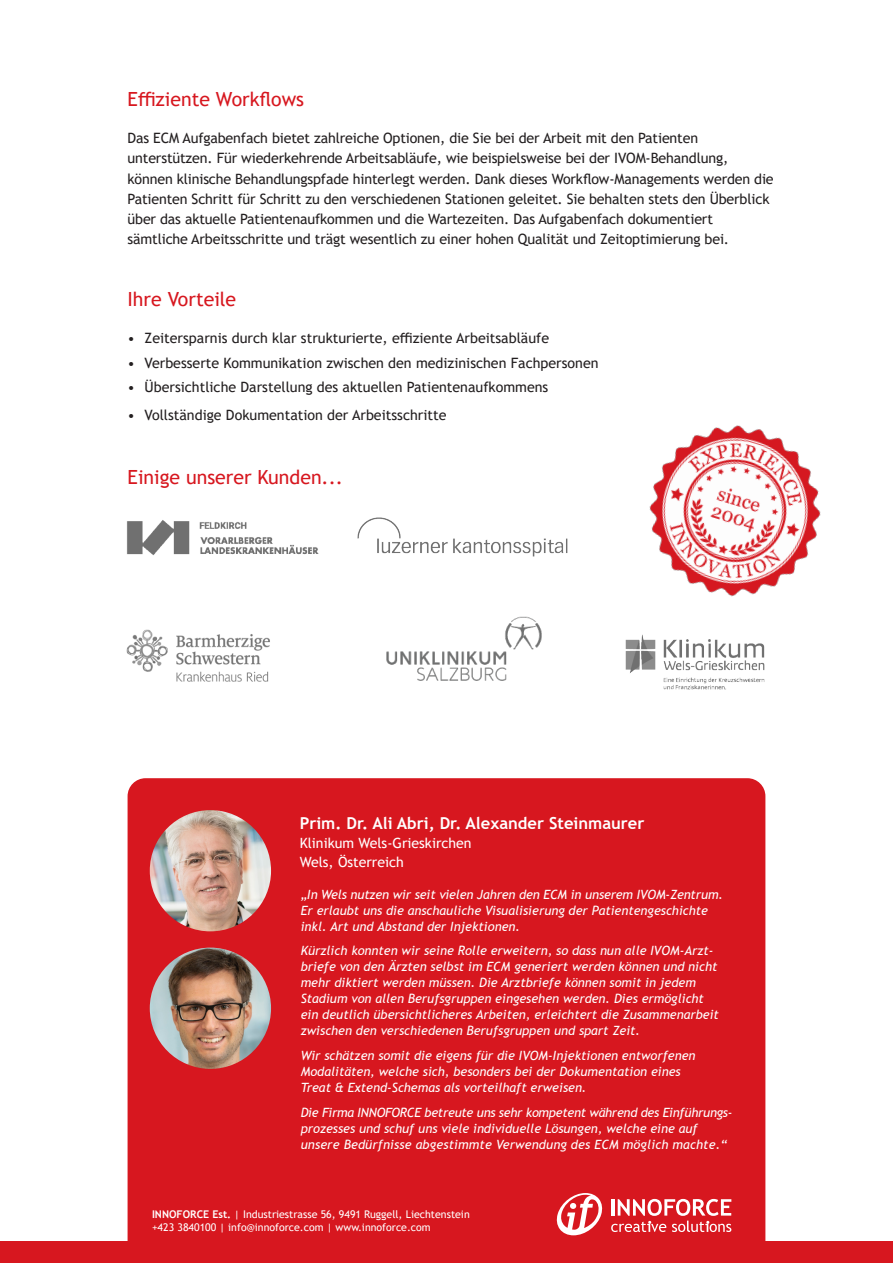
<style>
.page{position:relative;width:893px;height:1263px;background:#fff}
.page>*{position:absolute;margin:0;border:0;box-sizing:border-box;transform-origin:0 0}
.t1{font:19.5px "Trebuchet MS";color:#d7171f}
.t2{font:700 16.5px "Trebuchet MS";color:#fff}
.Text{font:14.25px/20.2px "Trebuchet MS";letter-spacing:-.01em;color:#231f20}
.t3{font:14.1px "Trebuchet MS";color:#fff}
.Zitat{font:italic 12.75px/16px "Trebuchet MS";color:#fff}
.t4{font:10.65px "Trebuchet MS";color:#fff}
.s1{font-weight:700}
</style>
<div class="page">
<div style="left:128px;top:778px;width:637px;height:464px;background:#d7171f"></div>
<svg style="left:611px;top:1199px;width:120px;height:33px"></svg>
<svg style="left:556px;top:1193px;width:47px;height:42px"></svg>
<div style="left:0;top:1242px;width:893px;height:21px;background:#d7171f"></div>
<img style="left:150px;top:810px;width:121px;height:121px;border-radius:61px">
<img style="left:150px;top:947px;width:121px;height:122px;border-radius:61px">
<img style="left:127px;top:520px;width:192px;height:35px">
<img style="left:357px;top:517px;width:211px;height:40px">
<img style="left:126px;top:629px;width:144px;height:53px">
<img style="left:386px;top:616px;width:156px;height:65px">
<img style="left:649px;top:425px;width:172px;height:172px">
<img style="left:625px;top:634px;width:140px;height:56px">
<p class="t1" style="left:128px;top:87px;width:178px">Effiziente Workflows</p>
<p class="Text" style="left:128px;top:128px;width:648px">Das ECM Aufgabenfach bietet zahlreiche Optionen, die Sie bei der Arbeit mit den Patienten unterstützen. Für wiederkehrende Arbeitsabläufe, wie beispielsweise bei der IVOM-Behandlung, können klinische Behandlungspfade hinterlegt werden. Dank dieses Workflow-Managements werden die Patienten Schritt für Schritt zu den verschiedenen Stationen geleitet. Sie behalten stets den Überblick über das aktuelle Patientenaufkommen und die Wartezeiten. Das Aufgabenfach dokumentiert sämtliche Arbeitsschritte und trägt wesentlich zu einer hohen Qualität und Zeitoptimierung bei.</p>
<p class="t1" style="left:128px;top:287px;width:110px">Ihre Vorteile</p>
<p class="Text" style="left:128px;top:328px;width:423px">• Zeitersparnis durch klar strukturierte, effiziente Arbeitsabläufe</p>
<p class="Text" style="left:128px;top:352px;width:472px">• Verbesserte Kommunikation zwischen den medizinischen Fachpersonen</p>
<p class="Text" style="left:128px;top:377px;width:422px">• Übersichtliche Darstellung des aktuellen Patientenaufkommens</p>
<p class="Text" style="left:128px;top:405px;width:320px">• Vollständige Dokumentation der Arbeitsschritte</p>
<p class="t1" style="left:128px;top:464px;width:217px">Einige unserer Kunden...</p>
<p class="t2" style="left:300px;top:813px;width:346px">Prim. Dr. Ali Abri, Dr. Alexander Steinmaurer</p>
<p class="t3" style="left:300px;top:834px;width:173px">Klinikum Wels-Grieskirchen</p>
<p class="t3" style="left:300px;top:853px;width:106px">Wels, Österreich</p>
<p class="Zitat" style="left:301px;top:886px;width:424px">„In Wels nutzen wir seit vielen Jahren den ECM in unserem IVOM-Zentrum.<br>Er erlaubt uns die anschauliche Visualisierung der Patientengeschichte inkl. Art und Abstand der Injektionen.</p>
<p class="Zitat" style="left:301px;top:943px;width:420px">Kürzlich konnten wir seine Rolle erweitern, so dass nun alle IVOM-Arzt&shy;briefe von den Ärzten selbst im ECM generiert werden können und nicht mehr diktiert werden müssen. Die Arztbriefe können somit in jedem Stadium von allen Berufsgruppen eingesehen werden. Dies ermöglicht ein deutlich übersichtlicheres Arbeiten, erleichtert die Zusammenarbeit zwischen den verschiedenen Berufsgruppen und spart Zeit.</p>
<p class="Zitat" style="left:301px;top:1047px;width:396px">Wir schätzen somit die eigens für die IVOM-Injektionen entworfenen<br>Modalitäten, welche sich, besonders bei der Dokumentation eines<br>Treat &amp; Extend-Schemas als vorteilhaft erweisen.</p>
<p class="Zitat" style="left:301px;top:1104px;width:433px">Die Firma INNOFORCE betreute uns sehr kompetent während des Einführungs&shy;prozesses und schuf uns viele individuelle Lösungen, welche eine auf unsere Bedürfnisse abgestimmte Verwendung des ECM möglich machte.“</p>
<p class="t4" style="left:152px;top:1208px;width:319px"><span class="s1">INNOFORCE Est.</span> | Industriestrasse 56, 9491 Ruggell, Liechtenstein</p>
<p class="t4" style="left:152px;top:1221px;width:280px">+423 3840100 | info@innoforce.com | www.innoforce.com</p>
</div>
